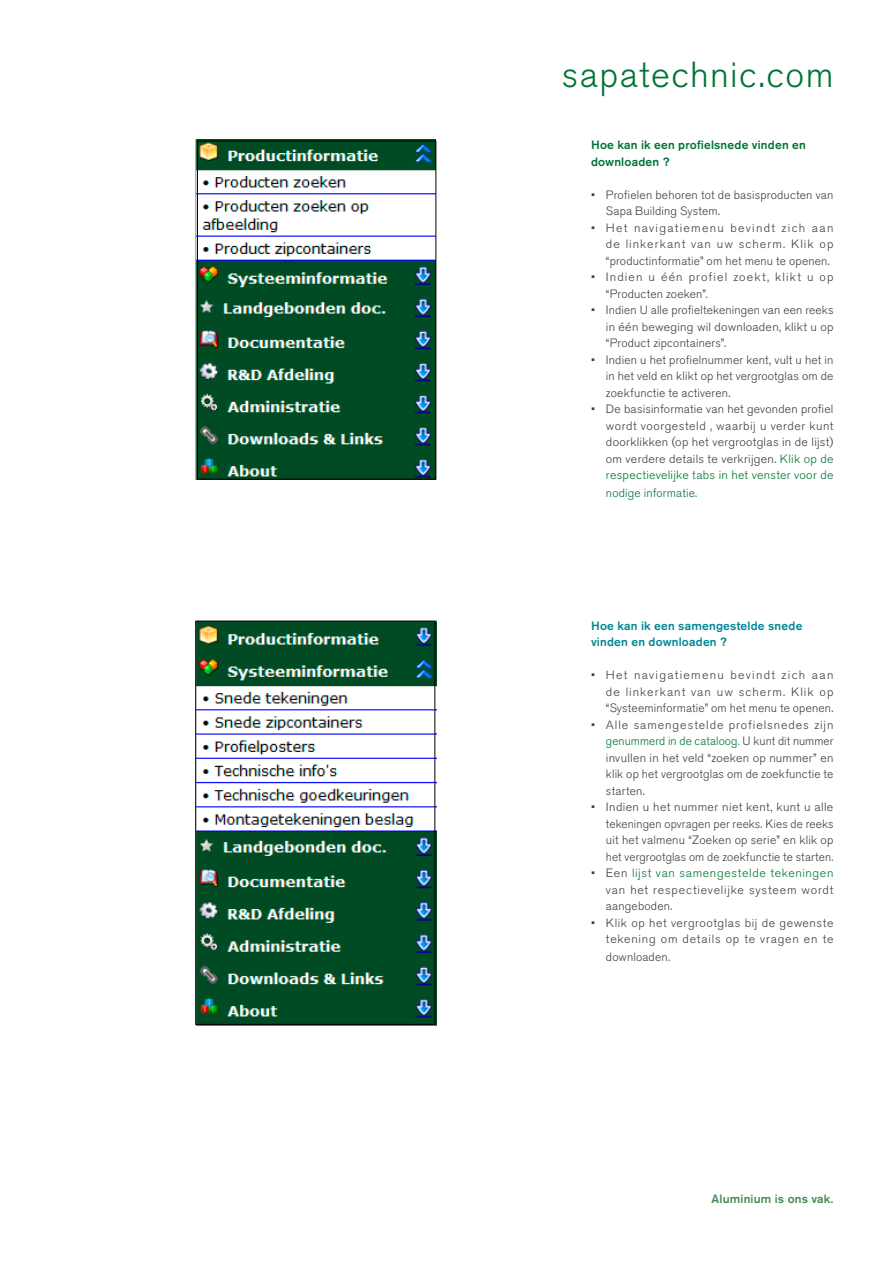
<style>
.page{position:relative;width:893px;height:1263px;background:#fff}
.page>*{position:absolute;margin:0;border:0;box-sizing:border-box;transform-origin:0 0}
.t1{font:300 36px "Akzidenz Grotesk Pro";letter-spacing:.04em;color:#007435}
.t2{font:300 12px/16.5px "Akzidenz Grotesk Pro";letter-spacing:.015em;color:#3e3d40;text-align:justify}
.t3{font:300 12px/16.5px "Akzidenz Grotesk Pro";letter-spacing:.085em;color:#3e3d40}
.t4{font:500 12px/16.5px "Akzidenz Grotesk Pro";letter-spacing:.015em;color:#008894}
.t5{font:500 12px/16.5px "Akzidenz Grotesk Pro";letter-spacing:.015em;color:#007435}
.t6{font:500 12px "Akzidenz Grotesk Pro";letter-spacing:.015em;color:#458a53}
.s1{color:#007435}
.s2{color:#008195}
</style>
<div class="page">
<img style="left:196px;top:139px;width:239px;height:340px">
<div style="left:197px;top:141px;width:239px;height:338px;border:1px solid #000"></div>
<img style="left:197px;top:621px;width:240px;height:404px">
<div style="left:195px;top:621px;width:240px;height:404px;border:1px solid #000"></div>
<h1 class="t1" style="left:562px;top:51px;width:273px">sapatechnic.com</h1>
<p class="t5" style="left:591px;top:137px;width:216px">Hoe kan ik een profielsnede vinden en downloaden ?</p>
<p class="t2" style="left:606px;top:186px;width:229px;text-indent:-15px">• Profielen behoren tot de basisproducten van<br>Sapa Building System.</p>
<p class="t2" style="left:606px;top:219px;width:229px;text-indent:-15px">• Het navigatiemenu bevindt zich aan de linkerkant van uw scherm. Klik op “productinformatie” om het menu te openen.</p>
<p class="t3" style="left:606px;top:269px;width:229px;text-indent:-15px">• Indien u één profiel zoekt, klikt u op “Producten zoeken”.</p>
<p class="t2" style="left:606px;top:302px;width:229px;text-indent:-15px">• Indien U alle profieltekeningen van een reeks in één beweging wil downloaden, klikt u op “Product zipcontainers”.</p>
<p class="t2" style="left:606px;top:351px;width:229px;text-indent:-15px">• Indien u het profielnummer kent, vult u het in in het veld en klikt op het vergrootglas om de zoekfunctie te activeren.</p>
<p class="t2" style="left:606px;top:401px;width:229px;text-indent:-15px">• De basisinformatie van het gevonden profiel wordt voorgesteld , waarbij u verder kunt doorklikken (op het vergrootglas in de lijst) om verdere details te verkrijgen. <span class="s1">Klik op de respectievelijke tabs in het venster voor de nodige informatie.</span></p>
<p class="t4" style="left:591px;top:617px;width:213px">Hoe kan ik een samengestelde snede vinden en downloaden ?</p>
<p class="t2" style="left:606px;top:667px;width:229px;text-indent:-15px">• Het navigatiemenu bevindt zich aan de linkerkant van uw scherm. Klik op “Systeeminformatie” om het menu te openen.</p>
<p class="t2" style="left:606px;top:716px;width:229px;text-indent:-15px">• Alle samengestelde profielsnedes zijn <span class="s1">genummerd in de cataloog</span><span class="s2">.</span> U kunt dit nummer invullen in het veld “zoeken op nummer” en klik op het vergrootglas om de zoekfunctie te starten.</p>
<p class="t2" style="left:606px;top:799px;width:229px;text-indent:-15px">• Indien u het nummer niet kent, kunt u alle tekeningen opvragen per reeks. Kies de reeks uit het valmenu “Zoeken op serie” en klik op het vergrootglas om de zoekfunctie te starten.</p>
<p class="t2" style="left:606px;top:865px;width:229px;text-indent:-15px">• Een <span class="s1">lijst van samengestelde tekeningen </span>van het respectievelijke systeem wordt aangeboden.</p>
<p class="t2" style="left:606px;top:914px;width:229px;text-indent:-15px">• Klik op het vergrootglas bij de gewenste tekening om details op te vragen en te downloaden.</p>
<p class="t6" style="left:711px;top:1191px;width:123px">Aluminium is ons vak.</p>
</div>
